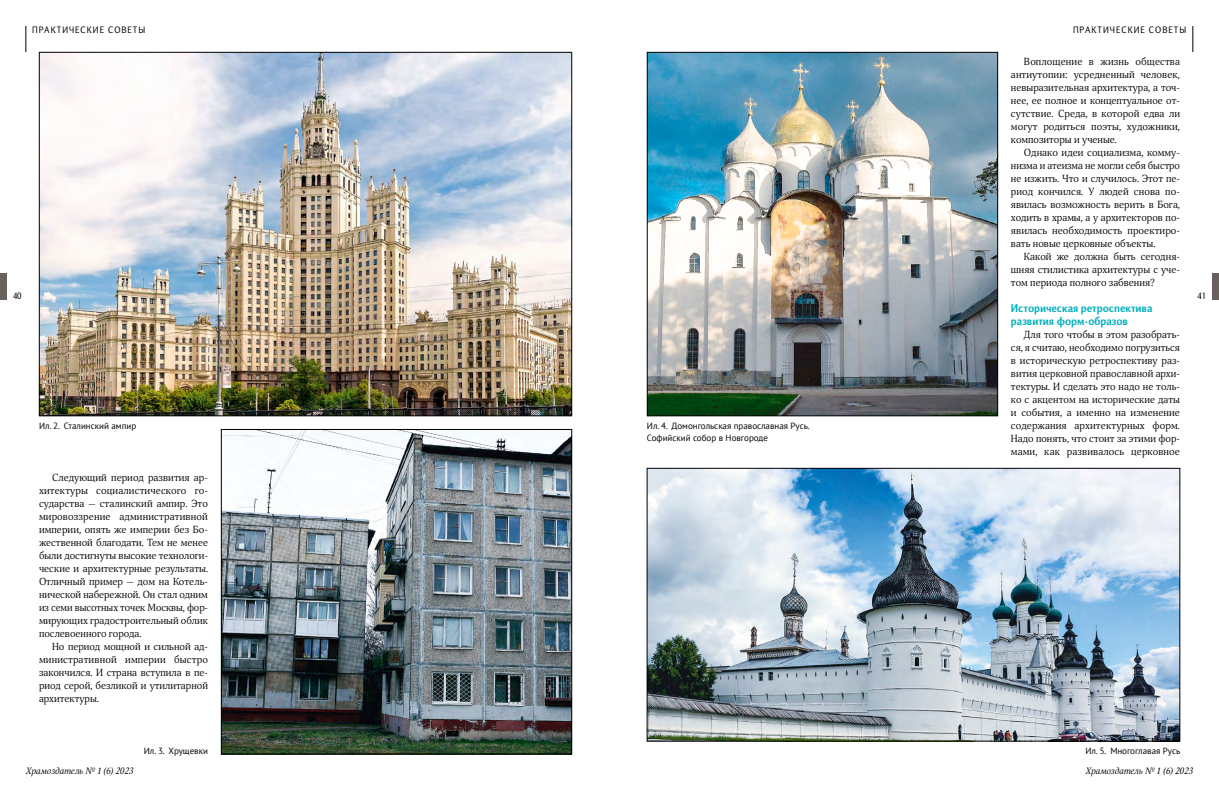
<style>
.page{position:relative;width:1219px;height:794px;background:#fff}
.page>*{position:absolute;margin:0;border:0;box-sizing:border-box;transform-origin:0 0}
.t1{font:700 11px/13px "Orbi Sans";color:#00b0bc}
.t2{font:10px/13px "Orbi";color:#000;text-align:justify}
.t3{font:9px/12px "PT Sans";color:#000}
.t4{font:italic 9px "Orbi";color:#000}
.t5{font:9px "Orbi Sans";letter-spacing:.055em;color:#000}
</style>
<div class="page">
<svg style="left:26px;top:26px;width:1px;height:26px"></svg>
<svg style="left:1193px;top:26px;width:1px;height:26px"></svg>
<div style="left:0;top:273px;width:6px;height:26px;background:#68615e"></div>
<div style="left:1212px;top:273px;width:7px;height:26px;background:#68615e"></div>
<img style="left:223px;top:431px;width:347px;height:321px">
<div style="left:221px;top:429px;width:351px;height:325px;border:1px solid #000"></div>
<img style="left:41px;top:54px;width:529px;height:360px">
<img style="left:649px;top:470px;width:529px;height:269px">
<div style="left:647px;top:468px;width:533px;height:273px;border:1px solid #000"></div>
<img style="left:649px;top:54px;width:347px;height:360px">
<div style="left:647px;top:52px;width:351px;height:364px;border:1px solid #000"></div>
<p class="t5" style="left:32px;top:24px;width:14px">Практические</p>
<p class="t5" style="left:108px;top:24px;width:7px">совет</p>
<p class="t5" style="left:139px;top:24px;width:8px">ы</p>
<p class="t5" style="left:1073px;top:24px;width:14px">Практические</p>
<p class="t5" style="left:1149px;top:24px;width:7px">совет</p>
<p class="t5" style="left:1179px;top:24px;width:8px">ы</p>
<p class="t2" style="left:1011px;top:55px;width:171px;text-indent:13px">Воплощение в жизнь общества антиутопии: усредненный человек, невыразительная архитектура, а точ&shy;нее, ее полное и концептуальное от&shy;сутствие. Среда, в которой едва ли могут родиться поэты, художники, композиторы и ученые.</p>
<p class="t2" style="left:1011px;top:146px;width:171px;text-indent:13px">Однако идеи социализма, комму&shy;низма и атеизма не могли себя быстро не изжить. Что и случилось. Этот пе&shy;риод кончился. У людей снова по&shy;явилась возможность верить в Бога, ходить в храмы, а у архитекторов по&shy;явилась необходимость проектиро&shy;вать новые церковные объекты.</p>
<p class="t2" style="left:1011px;top:250px;width:171px;text-indent:13px">Какой же должна быть сегодня&shy;шняя стилистика архитектуры с уче&shy;том периода полного забвения?</p>
<p class="t1" style="left:1011px;top:301px;width:143px">Историческая ретроспектива развития форм-образов</p>
<p class="t2" style="left:1011px;top:328px;width:171px;text-indent:13px">Для того чтобы в этом разобрать&shy;ся, я считаю, необходимо погрузиться в историческую ретроспективу раз&shy;вития церковной православной архи&shy;тектуры. И сделать это надо не толь&shy;ко с акцентом на исторические даты и события, а именно на изменение содержания архитектурных форм.<br>Надо понять, что стоит за этими фор&shy;мами, как развивалось церковное</p>
<p class="t5" style="left:13px;top:290px;width:10px">40</p>
<p class="t5" style="left:1197px;top:290px;width:10px">41</p>
<p class="t3" style="left:39px;top:419px;width:99px">Ил. 2. Сталинский ампир</p>
<p class="t3" style="left:647px;top:419px;width:164px">Ил. 4. Домонгольская православная Русь.<br>Софийский собор в Новгороде</p>
<p class="t2" style="left:39px;top:471px;width:171px;text-indent:13px">Следующий период развития ар&shy;хитектуры социалистического го&shy;сударства — сталинский ампир. Это мировоззрение административной империи, опять же империи без Бо&shy;жественной благодати. Тем не менее были достигнуты высокие технологи&shy;ческие и архитектурные результаты.<br>Отличный пример — дом на Котель&shy;нической набережной. Он стал одним из семи высотных точек Москвы, фор&shy;мирующих градостроительный облик послевоенного города.</p>
<p class="t2" style="left:39px;top:640px;width:171px;text-indent:13px">Но период мощной и сильной ад&shy;министративной империи быстро закончился. И страна вступила в пе&shy;риод серой, безликой и утилитарной архитектуры.</p>
<p class="t3" style="left:144px;top:745px;width:66px">Ил. 3. Хрущевки</p>
<p class="t3" style="left:1085px;top:744px;width:96px">Ил. 5. Многоглавая Русь</p>
<p class="t4" style="left:26px;top:765px;width:109px">Храмоздатель № 1 (6) 2023</p>
<p class="t4" style="left:1086px;top:765px;width:109px">Храмоздатель № 1 (6) 2023</p>
</div>
